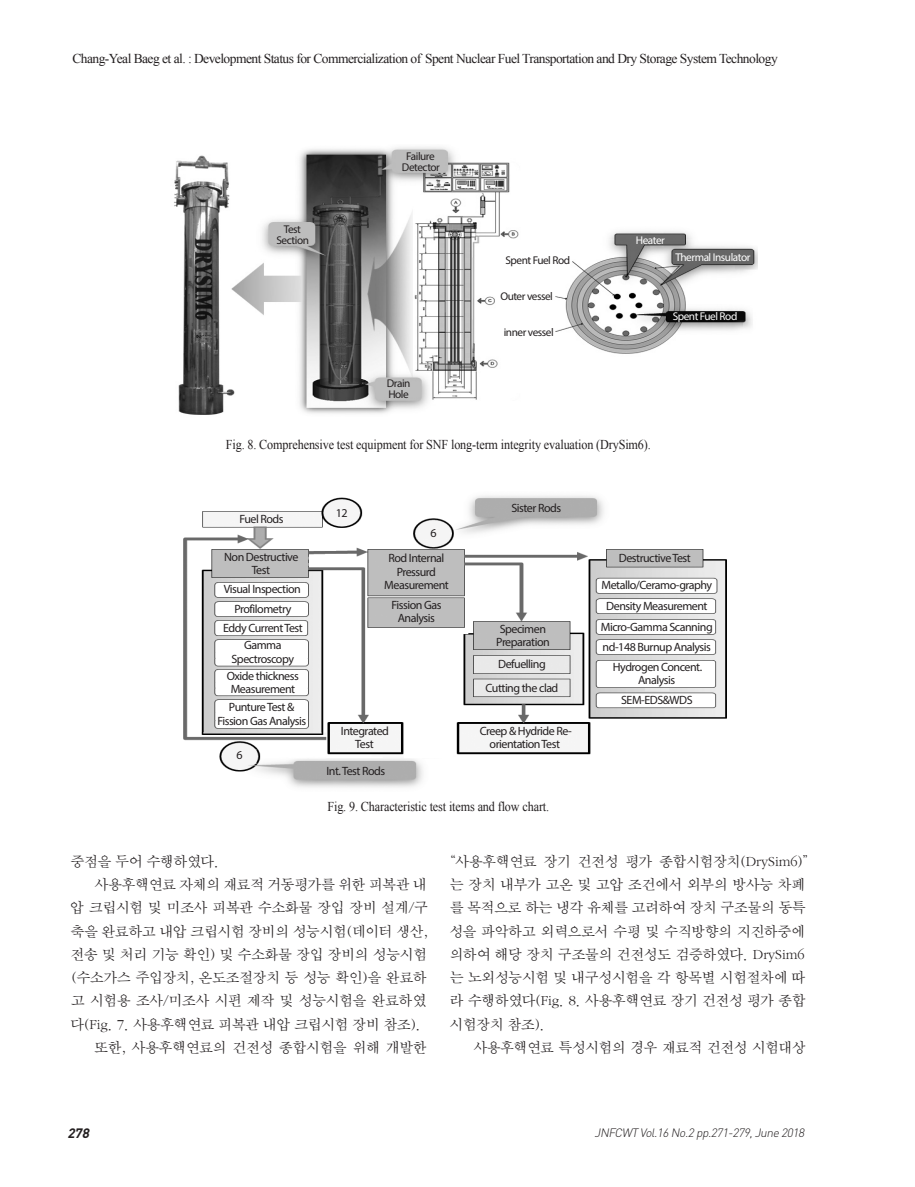
<style>
.page{position:relative;width:915px;height:1187px;background:#fff}
.page>*{position:absolute;margin:0;border:0;box-sizing:border-box;transform-origin:0 0}
.t1{font:15px/23.2px "Sand Sm";color:#231f20}
.fig_표기{font:13.5px "Times New Roman";letter-spacing:-.04em;color:#231f20}
.fig_표기-2{font:13.5px "Times New Roman";letter-spacing:-.01em;color:#231f20;scale:.9 1}
.t2{font:italic 700 13.5px "DIN";color:#231f20}
.t3{font:12px "Myriad Pro";letter-spacing:-.04em;color:#231f20}
.t4{font:italic 300 12px "DIN";color:#231f20}
.t5{font:11.25px "Myriad Pro";letter-spacing:-.04em;color:#231f20}
.t6{font:11.25px "Myriad Pro";letter-spacing:-.04em;color:#fff}
</style>
<div class="page">
<img style="left:174px;top:147px;width:583px;height:268px">
<img style="left:183px;top:496px;width:543px;height:292px">
<p class="fig_표기" style="left:72px;top:49px;width:706px">Chang-Yeal Baeg et al. : Development Status for Commercialization of Spent Nuclear Fuel Transportation and Dry Storage System Technology</p>
<p class="t5" style="left:406px;top:149px;width:30px">Failure</p>
<p class="t5" style="left:402px;top:160px;width:40px">Detector</p>
<p class="t5" style="left:284px;top:222px;width:19px">Test</p>
<p class="t5" style="left:276px;top:233px;width:34px">Section</p>
<p class="t5" style="left:505px;top:253px;width:66px">Spent Fuel Rod</p>
<p class="t5" style="left:500px;top:289px;width:54px">Outer vessel</p>
<p class="t5" style="left:503px;top:325px;width:52px">inner vessel</p>
<p class="t6" style="left:635px;top:233px;width:31px">Heater</p>
<p class="t6" style="left:675px;top:250px;width:77px">Thermal Insulator</p>
<p class="t6" style="left:672px;top:309px;width:66px">Spent Fuel Rod</p>
<p class="t5" style="left:386px;top:376px;width:25px">Drain</p>
<p class="t5" style="left:388px;top:387px;width:22px">Hole</p>
<p class="fig_표기-2" style="left:226px;top:436px;width:473px">Fig. 8. Comprehensive test equipment for SNF long-term integrity evaluation (DrySim6).</p>
<p class="t3" style="left:239px;top:512px;width:46px">Fuel Rods</p>
<p class="t3" style="left:336px;top:506px;width:13px">12</p>
<p class="t3" style="left:430px;top:525px;width:8px">6</p>
<p class="t3" style="left:511px;top:500px;width:51px">Sister Rods</p>
<p class="t3" style="left:224px;top:549px;width:76px">Non Destructive</p>
<p class="t3" style="left:251px;top:563px;width:20px">Test</p>
<p class="t3" style="left:388px;top:550px;width:57px">Rod Internal</p>
<p class="t3" style="left:396px;top:564px;width:41px">Pressurd</p>
<p class="t3" style="left:384px;top:577px;width:66px">Measurement</p>
<p class="t3" style="left:391px;top:597px;width:52px">Fission Gas</p>
<p class="t3" style="left:397px;top:611px;width:39px">Analysis</p>
<p class="t3" style="left:618px;top:550px;width:73px">Destructive Test</p>
<p class="t3" style="left:601px;top:577px;width:112px">Metallo/Ceramo-graphy</p>
<p class="t3" style="left:224px;top:581px;width:78px">Visual Inspection</p>
<p class="t3" style="left:606px;top:598px;width:103px">Density Measurement</p>
<p class="t3" style="left:234px;top:601px;width:58px">Profilometry</p>
<p class="t3" style="left:223px;top:620px;width:81px">Eddy Current Test</p>
<p class="t3" style="left:600px;top:619px;width:113px">Micro-Gamma Scanning</p>
<p class="t3" style="left:244px;top:637px;width:39px">Gamma</p>
<p class="t3" style="left:602px;top:639px;width:110px">nd-148 Burnup Analysis</p>
<p class="t3" style="left:231px;top:651px;width:64px">Spectroscopy</p>
<p class="t3" style="left:612px;top:659px;width:91px">Hydrogen Concent.</p>
<p class="t3" style="left:638px;top:673px;width:39px">Analysis</p>
<p class="t3" style="left:499px;top:621px;width:48px">Specimen</p>
<p class="t3" style="left:496px;top:634px;width:55px">Preparation</p>
<p class="t3" style="left:498px;top:656px;width:49px">Defuelling</p>
<p class="t3" style="left:485px;top:680px;width:74px">Cutting the clad</p>
<p class="t3" style="left:227px;top:668px;width:73px">Oxide thickness</p>
<p class="t3" style="left:231px;top:681px;width:66px">Measurement</p>
<p class="t3" style="left:621px;top:692px;width:73px">SEM-EDS&amp;WDS</p>
<p class="t3" style="left:229px;top:699px;width:67px">Punture Test &amp;</p>
<p class="t3" style="left:217px;top:713px;width:90px">Fission Gas Analysis</p>
<p class="t3" style="left:479px;top:723px;width:94px">Creep &amp; Hydride Re-</p>
<p class="t3" style="left:489px;top:736px;width:72px">orientation Test</p>
<p class="t3" style="left:341px;top:723px;width:50px">Integrated</p>
<p class="t3" style="left:355px;top:736px;width:20px">Test</p>
<p class="t3" style="left:236px;top:748px;width:8px">6</p>
<p class="t3" style="left:326px;top:763px;width:60px">Int. Test Rods</p>
<p class="fig_표기-2" style="left:327px;top:797px;width:248px">Fig. 9. Characteristic test items and flow chart.</p>
<p class="t1" style="left:71px;top:851px;width:150px">중점을 두어 수행하였다.</p>
<p class="t1" style="left:70px;top:874px;width:359px;text-indent:25px">사용후핵연료 자체의 재료적 거동평가를 위한 피복관 내 압 크립시험 및 미조사 피복관 수소화물 장입 장비 설계/구 축을 완료하고 내압 크립시험 장비의 성능시험(데이터 생산, 전송 및 처리 기능 확인) 및 수소화물 장입 장비의 성능시험 (수소가스 주입장치, 온도조절장치 등 성능 확인)을 완료하 고 시험용 조사/미조사 시편 제작 및 성능시험을 완료하였 다(Fig. 7. 사용후핵연료 피복관 내압 크립시험 장비 참조).</p>
<p class="t1" style="left:95px;top:1037px;width:333px">또한, 사용후핵연료의 건전성 종합시험을 위해 개발한</p>
<p class="t1" style="left:442px;top:851px;width:375px;text-align:center">“사용후핵연료 장기 건전성 평가 종합시험장치(DrySim6)” 는 장치 내부가 고온 및 고압 조건에서 외부의 방사능 차폐<br>를 목적으로 하는 냉각 유체를 고려하여 장치 구조물의 동특 성을 파악하고 외력으로서 수평 및 수직방향의 지진하중에 의하여 해당 장치 구조물의 건전성도 검증하였다. DrySim6<br>는 노외성능시험 및 내구성시험을 각 항목별 시험절차에 따<br>라 수행하였다(Fig. 8. 사용후핵연료 장기 건전성 평가 종합</p>
<p class="t1" style="left:449px;top:1014px;width:97px">시험장치 참조).</p>
<p class="t1" style="left:473px;top:1037px;width:333px">사용후핵연료 특성시험의 경우 재료적 건전성 시험대상</p>
<p class="t2" style="left:68px;top:1124px;width:26px">278</p>
<p class="t4" style="left:594px;top:1124px;width:214px">JNFCWT Vol.16 No.2 pp.271-279,June 2018</p>
</div>
